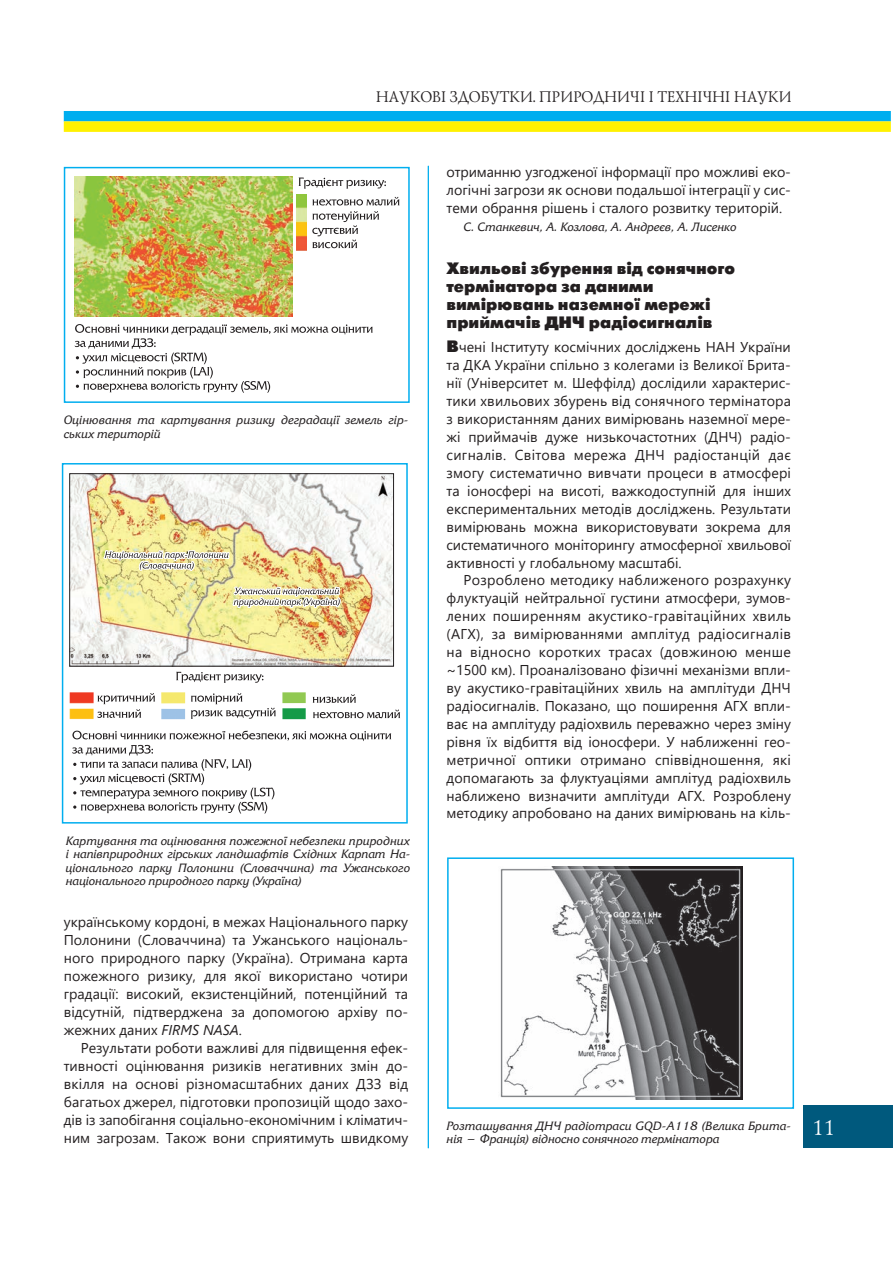
<style>
.page{position:relative;width:893px;height:1263px;background:#fff}
.page>*{position:absolute;margin:0;border:0;box-sizing:border-box;transform-origin:0 0}
.t1{font:21px "Lazurski C";color:#fff}
.t2{font:700 16.5px/17.9px "Futuris XC";color:#231f20}
.t3{font:15.75px "Lazurski C";color:#231f20}
.t4{font:14.25px/18px "Segoe UI";color:#231f20;text-align:justify}
.t5{font:italic 12px/13.5px "Friz Quadrata C";color:#231f20}
.s1{font-style:italic}
.s2{font-family:"Futuris XC";font-weight:700;font-size:16.5px}
</style>
<div class="page">
<div style="left:803px;top:1106px;width:90px;height:42px;background:#00597d"></div>
<div style="left:64px;top:111px;width:827px;height:10px;background:#00aeef"></div>
<div style="left:64px;top:121px;width:827px;height:11px;background:#fff101"></div>
<hr style="left:428px;top:166px;width:1px;height:982px;background:#00aeef">
<img style="left:74px;top:177px;width:218px;height:140px">
<img style="left:297px;top:195px;width:10px;height:55px">
<svg style="left:299px;top:177px;width:87px;height:12px"></svg>
<svg style="left:312px;top:197px;width:88px;height:51px"></svg>
<svg style="left:75px;top:324px;width:298px;height:69px"></svg>
<div style="left:64px;top:167px;width:346px;height:236px;border:2px solid #00aeef"></div>
<img style="left:71px;top:475px;width:321px;height:189px">
<img style="left:93px;top:531px;width:255px;height:96px">
<div style="left:69px;top:473px;width:325px;height:193px;border:1px solid #231f20"></div>
<img style="left:282px;top:708px;width:24px;height:11px">
<img style="left:282px;top:692px;width:24px;height:11px">
<img style="left:161px;top:709px;width:24px;height:10px">
<img style="left:161px;top:692px;width:24px;height:11px">
<img style="left:69px;top:709px;width:25px;height:10px">
<img style="left:69px;top:692px;width:25px;height:12px">
<svg style="left:97px;top:693px;width:58px;height:25px"></svg>
<svg style="left:191px;top:693px;width:85px;height:26px"></svg>
<svg style="left:176px;top:672px;width:87px;height:11px"></svg>
<svg style="left:313px;top:694px;width:43px;height:9px"></svg>
<svg style="left:313px;top:710px;width:87px;height:8px"></svg>
<svg style="left:72px;top:731px;width:319px;height:82px"></svg>
<div style="left:62px;top:463px;width:346px;height:360px;border:2px solid #00aeef"></div>
<img style="left:500px;top:867px;width:242px;height:232px">
<div style="left:447px;top:857px;width:347px;height:252px;border:2px solid #00aeef"></div>
<p class="t3" style="left:375px;top:89px;width:417px">НАУКОВІ ЗДОБУТКИ. ПРИРОДНИЧІ І ТЕХНІЧНІ НАУКИ</p>
<p class="t5" style="left:64px;top:414px;width:346px">Оцінювання та картування ризику деградації земель гір&shy;ських територій</p>
<p class="t5" style="left:66px;top:835px;width:346px;text-align:justify">Картування та оцінювання пожежної небезпеки природ них і напівприродних гірських ландшафтів Східних Карпат На&shy;ціонального парку Полонини (Словаччина) та Ужанського національного природного парку (Україна)</p>
<p class="t4" style="left:64px;top:912px;width:346px">українському кордоні, в межах Національного парку Полонини (Словаччина) та Ужанського національ&shy;ного природного парку (Україна). Отримана карта пожежного ризику, для якої використано чотири градації: високий, екзистенційний, потенційний та відсутній, підтверджена за допомогою архіву по&shy;жежних даних <span class="s1">FIRMS NASA</span>.</p>
<p class="t4" style="left:64px;top:1038px;width:346px;text-indent:17px">Результати роботи важливі для підвищення ефек&shy;тивності оцінювання ризиків негативних змін до&shy;вкілля на основі різномасштабних даних ДЗЗ від багатьох джерел, підготовки пропозицій щодо захо&shy;дів із запобігання соціально-економічним і кліматич&shy;ним загрозам. Також вони сприятимуть швидкому</p>
<p class="t4" style="left:446px;top:162px;width:346px">отриманню узгодженої інформації про можливі еко&shy;логічні загрози як основи подальшої інтеграції у сис&shy;теми обрання рішень і сталого розвитку територій.</p>
<p class="t5" style="left:463px;top:221px;width:274px">С. Станкевич, А. Козлова, А. Андреєв, А. Лисенко</p>
<p class="t2" style="left:446px;top:260px;width:290px">Хвильові збурення від сонячного термінатора за даними вимірювань наземної мережі приймачів ДНЧ радіосигналів</p>
<p class="t4" style="left:446px;top:337px;width:346px"><span class="s2">В</span>чені Інституту космічних досліджень НАН України та ДКА України спільно з колегами із Великої Брита&shy;нії (Університет м. Шеффілд) дослідили характерис&shy;тики хвильових збурень від сонячного термінатора з використанням даних вимірювань наземної мере&shy;жі приймачів дуже низькочастотних (ДНЧ) радіо&shy;сигналів. Світова мережа ДНЧ радіостанцій дає змогу систематично вивчати процеси в атмосфері та іоносфері на висоті, важкодоступній для інших експериментальних методів досліджень. Результати вимірювань можна використовувати зокрема для систематичного моніторингу атмосферної хвильової активності у глобальному масштабі.</p>
<p class="t4" style="left:446px;top:571px;width:346px;text-indent:17px">Розроблено методику наближеного розрахунку флуктуацій нейтральної густини атмосфери, зумов&shy;лених поширенням акустико-гравітаційних хвиль (АГХ), за вимірюваннями амплітуд радіосигналів на відносно коротких трасах (довжиною менше ~1500 км). Проаналізовано фізичні механізми впли&shy;ву акустико-гравітаційних хвиль на амплітуди ДНЧ радіосигналів. Показано, що поширення АГХ впли&shy;ває на амплітуду радіохвиль переважно через зміну рівня їх відбиття від іоносфери. У наближенні гео&shy;метричної оптики отримано співвідношення, які допомагають за флуктуаціями амплітуд радіохвиль наближено визначити амплітуди АГХ. Розроблену методику апробовано на даних вимірювань на кіль-</p>
<p class="t5" style="left:446px;top:1120px;width:346px">Розташування ДНЧ радіотраси GQD-A118 (Велика Брита&shy;нія — Франція) відносно сонячного термінатора</p>
<h1 class="t1" style="left:811px;top:1119px;width:24px">11</h1>
</div>
